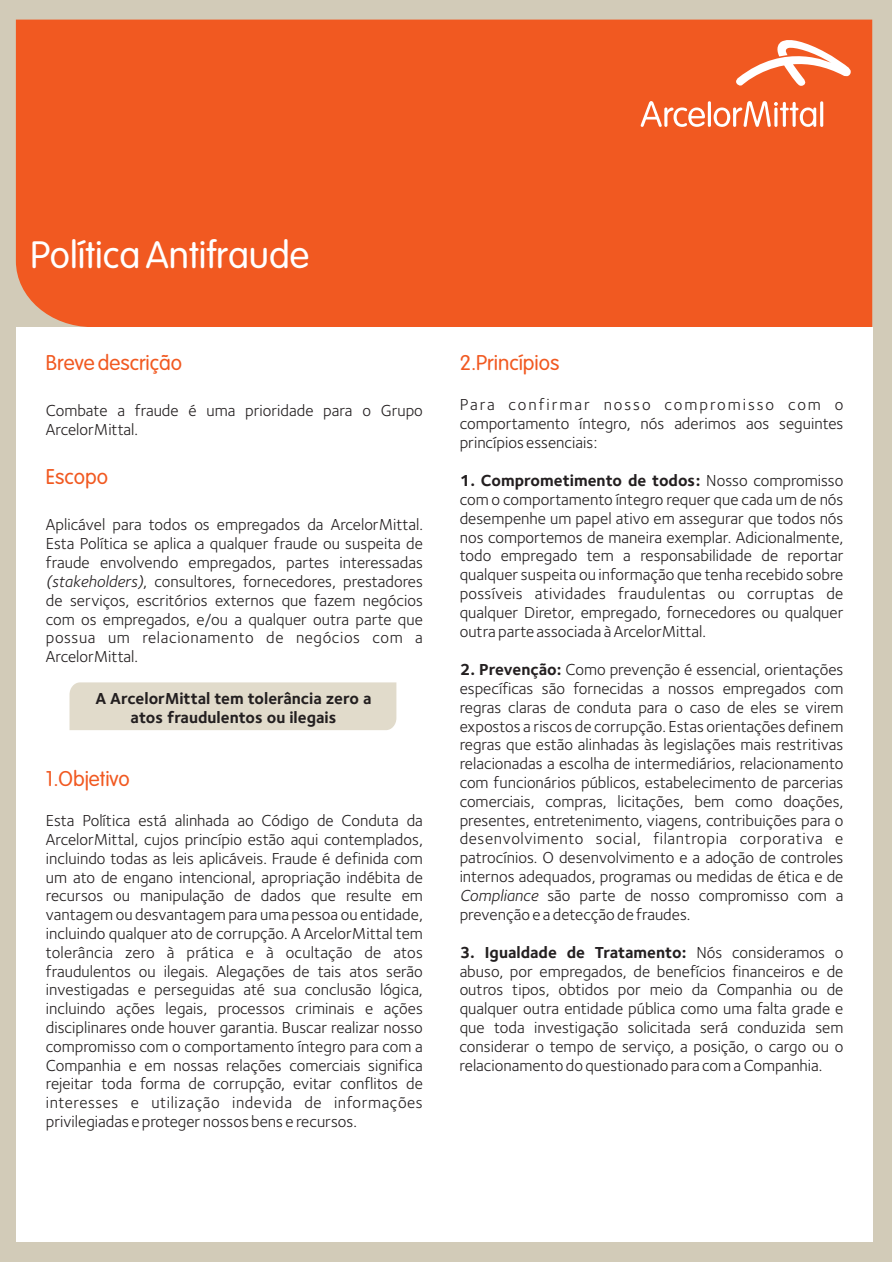
<style>
.page{position:relative;width:893px;height:1263px;background:#fff}
.page>*{position:absolute;margin:0;border:0;box-sizing:border-box;transform-origin:0 0}
.t1{font:300 37.5px "VAG Rounded";color:#fff}
.t2{font:300 21px "VAG Rounded";color:#f15921}
.t3{font:16.5px/18.8px "Foundry Sterling";color:#231f20;text-align:justify}
.t4{font:700 16.5px/19.2px "Foundry Sterling";color:#231f20;text-align:center}
.s1{font-style:italic}
.s2{font-weight:700}
</style>
<div class="page">
<div style="left:0;top:0;width:892px;height:1262px;background:#d2cbb8"></div>
<div style="left:16px;top:20px;width:856px;height:307px;background:#f15921"></div>
<div style="left:16px;top:327px;width:856px;height:915px;background:#fff"></div>
<svg style="left:734px;top:37px;width:118px;height:50px;background:#f4875f"></svg>
<svg style="left:641px;top:101px;width:182px;height:26px;background:#f58f6a"></svg>
<div style="left:70px;top:682px;width:326px;height:48px;background:#e1dbcb"></div>
<h1 class="t1" style="left:30px;top:239px;width:280px">Política Antifraude</h1>
<p class="t2" style="left:46px;top:353px;width:138px">Breve descrição</p>
<p class="t3" style="left:46px;top:403px;width:378px">Combate a fraude é uma prioridade para o Grupo<br>ArcelorMittal.</p>
<p class="t2" style="left:46px;top:467px;width:64px">Escopo</p>
<p class="t3" style="left:46px;top:517px;width:378px">Aplicável para todos os empregados da ArcelorMittal.<br>Esta Política se aplica a qualquer fraude ou suspeita de fraude envolvendo empregados, partes interessadas <span class="s1">(stakeholders)</span>, consultores, fornecedores, prestadores de serviços, escritórios externos que fazem negócios com os empregados, e/ou a qualquer outra parte que possua um relacionamento de negócios com a ArcelorMittal.</p>
<p class="t4" style="left:96px;top:690px;width:277px">A ArcelorMittal tem tolerância zero a atos fraudulentos ou ilegais</p>
<p class="t2" style="left:46px;top:770px;width:85px">1.Objetivo</p>
<p class="t3" style="left:46px;top:813px;width:378px">Esta Política está alinhada ao Código de Conduta da ArcelorMittal, cujos princípio estão aqui contemplados, incluindo todas as leis aplicáveis. Fraude é definida com um ato de engano intencional, apropriação indébita de recursos ou manipulação de dados que resulte em vantagem ou desvantagem para uma pessoa ou entidade, incluindo qualquer ato de corrupção. A ArcelorMittal tem tolerância zero à prática e à ocultação de atos fraudulentos ou ilegais. Alegações de tais atos serão investigadas e perseguidas até sua conclusão lógica, incluindo ações legais, processos criminais e ações disciplinares onde houver garantia. Buscar realizar nosso compromisso com o comportamento íntegro para com a Companhia e em nossas relações comerciais significa rejeitar toda forma de corrupção, evitar conflitos de interesses e utilização indevida de informações privilegiadas e proteger nossos bens e recursos.</p>
<p class="t2" style="left:460px;top:354px;width:101px">2.Princípios</p>
<p class="t3" style="left:460px;top:397px;width:385px">Para confirmar nosso compromisso com o comportamento íntegro, nós aderimos aos seguintes princípios essenciais:</p>
<p class="t3" style="left:460px;top:473px;width:385px"><span class="s2">1. Comprometimento de todos:</span> Nosso compromisso com o comportamento íntegro requer que cada um de nós desempenhe um papel ativo em assegurar que todos nós nos comportemos de maneira exemplar. Adicionalmente, todo empregado tem a responsabilidade de reportar qualquer suspeita ou informação que tenha recebido sobre possíveis atividades fraudulentas ou corruptas de qualquer Diretor, empregado, fornecedores ou qualquer outra parte associada à ArcelorMittal.</p>
<p class="t3" style="left:460px;top:661px;width:385px"><span class="s2">2. Prevenção:</span> Como prevenção é essencial, orientações específicas são fornecidas a nossos empregados com regras claras de conduta para o caso de eles se virem expostos a riscos de corrupção. Estas orientações definem regras que estão alinhadas às legislações mais restritivas relacionadas a escolha de intermediários, relacionamento com funcionários públicos, estabelecimento de parcerias comerciais, compras, licitações, bem como doações, presentes, entretenimento, viagens, contribuições para o desenvolvimento social, filantropia corporativa e patrocínios. O desenvolvimento e a adoção de controles internos adequados, programas ou medidas de ética e de <span class="s1">Compliance</span> são parte de nosso compromisso com a prevenção e a detecção de fraudes.</p>
<p class="t3" style="left:460px;top:944px;width:385px"><span class="s2">3. Igualdade de Tratamento:</span> Nós consideramos o abuso, por empregados, de benefícios financeiros e de outros tipos, obtidos por meio da Companhia ou de qualquer outra entidade pública como uma falta grade e que toda investigação solicitada será conduzida sem considerar o tempo de serviço, a posição, o cargo ou o relacionamento do questionado para com a Companhia.</p>
</div>
